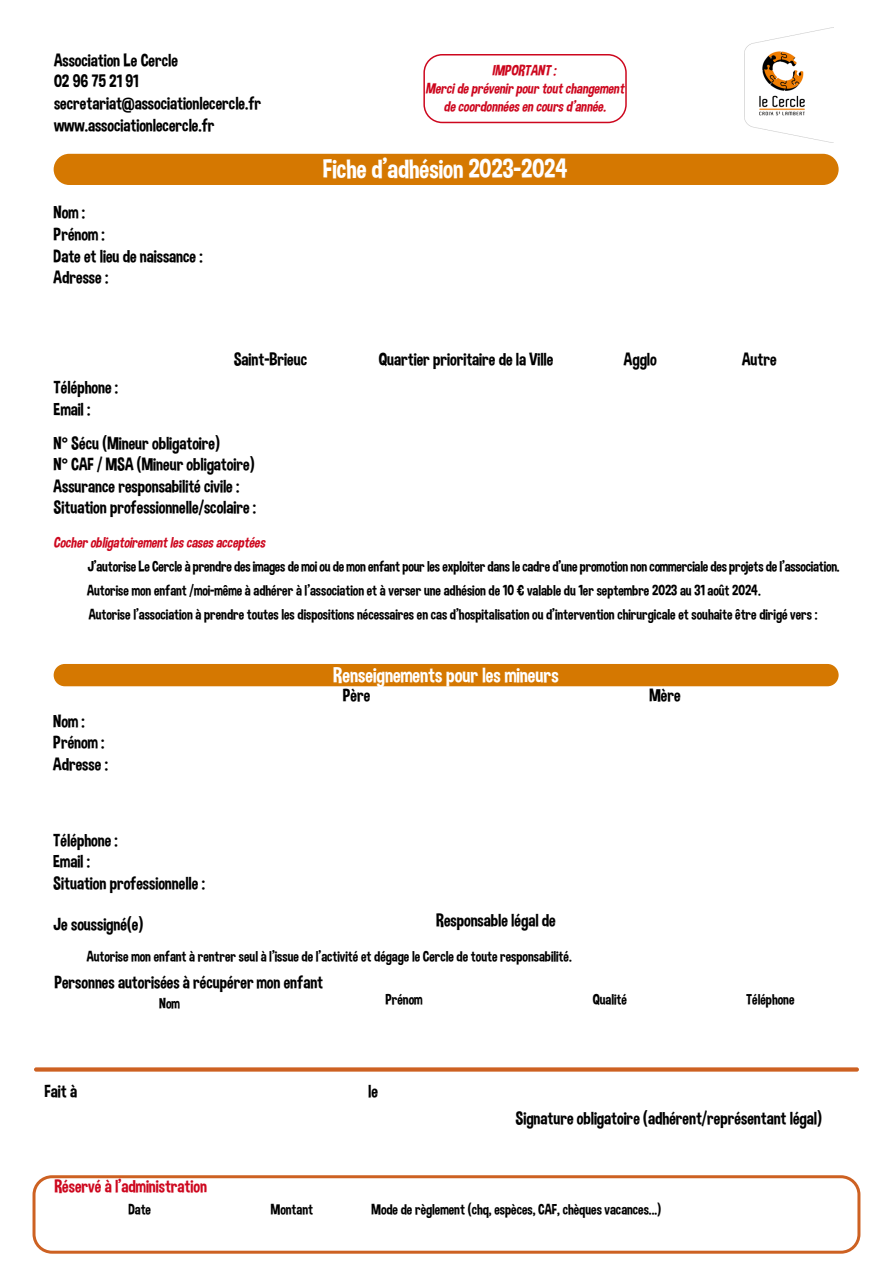
<style>
.page{position:relative;width:893px;height:1263px;background:#fff}
.page>*{position:absolute;margin:0;border:0;box-sizing:border-box;transform-origin:0 0}
.t1{font:27px "Dimbo";color:#fff}
.t2{font:21px "Dimbo";color:#fff}
.t3{font:18px/21.6px "Dimbo";color:#000}
.t4{font:18px "Dimbo";color:#cd071e}
.t5{font:15px/24.2px "Dimbo";color:#000}
.t6{font:italic 15px/18px "Dimbo";color:#cd071e;text-align:center}
</style>
<div class="page">
<img style="left:744px;top:27px;width:89px;height:116px">
<div style="left:33px;top:1175px;width:827px;height:79px;border:3px solid #cd6122;border-radius:18px"></div>
<div style="left:54px;top:154px;width:785px;height:31px;background:#d57801;border-radius:16px"></div>
<div style="left:54px;top:664px;width:785px;height:22px;background:#d57801;border-radius:11px"></div>
<div style="left:423px;top:54px;width:204px;height:69px;border:2px solid #cd071e;border-radius:18px"></div>
<svg style="left:34px;top:1067px;width:825px;height:4px;background:#d17037"></svg>
<p class="t3" style="left:54px;top:49px;width:209px">Association Le Cercle<br>02 96 75 21 91 secretariat@associationlecercle.fr www.associationlecercle.fr</p>
<p class="t3" style="left:54px;top:202px;width:151px">Nom :<br>Prénom :<br>Date et lieu de naissance :<br>Adresse :</p>
<p class="t6" style="left:426px;top:61px;width:203px">IMPORTANT :<br>Mercideprévenirpourtoutchangement decoordonnéesencoursd’année.</p>
<h1 class="t1" style="left:323px;top:153px;width:246px">Fiche d’adhésion 2023-2024</h1>
<p class="t3" style="left:234px;top:348px;width:75px">Saint-Brieuc</p>
<p class="t3" style="left:379px;top:348px;width:176px">Quartier prioritaire de la Ville</p>
<p class="t3" style="left:624px;top:348px;width:34px">Agglo</p>
<p class="t3" style="left:742px;top:348px;width:36px">Autre</p>
<p class="t3" style="left:54px;top:376px;width:66px">Téléphone :<br>Email :</p>
<p class="t3" style="left:54px;top:432px;width:204px">N° Sécu (Mineur obligatoire)<br>N° CAF / MSA (Mineur obligatoire)<br>Assurance responsabilité civile :<br>Situation professionnelle/scolaire :</p>
<p class="t6" style="left:53px;top:533px;width:216px">Cocherobligatoirementlescasesacceptées</p>
<p class="t5" style="left:87px;top:554px;width:754px">J’autorise Le Cercle à prendre des images de moi ou de mon enfant pour les exploiter dans le cadre d’une promotion non commerciale des projets de l’association.<br>Autorise mon enfant /moi-même à adhérer à l’association et à verser une adhésion de 10 € valable du 1er septembre 2023 au 31 août 2024.</p>
<p class="t5" style="left:89px;top:602px;width:730px">Autorise l’association à prendre toutes les dispositions nécessaires en cas d’hospitalisation ou d’intervention chirurgicale et souhaite être dirigé vers :</p>
<p class="t3" style="left:53px;top:710px;width:56px">Nom :<br>Prénom :<br>Adresse :</p>
<p class="t3" style="left:53px;top:829px;width:153px">Téléphone :<br>Email :<br>Situation professionnelle :</p>
<h2 class="t2" style="left:333px;top:662px;width:227px">Renseignements pour les mineurs</h2>
<p class="t3" style="left:343px;top:684px;width:29px">Père</p>
<p class="t3" style="left:649px;top:684px;width:33px">Mère</p>
<p class="t3" style="left:53px;top:913px;width:92px">Je soussigné(e)</p>
<p class="t3" style="left:436px;top:909px;width:121px">Responsable légal de</p>
<p class="t5" style="left:87px;top:944px;width:486px">Autorise mon enfant à rentrer seul à l’issue de l’activité et dégage le Cercle de toute responsabilité.</p>
<p class="t3" style="left:54px;top:971px;width:270px">Personnes autorisées à récupérer mon enfant</p>
<p class="t5" style="left:159px;top:991px;width:22px">Nom</p>
<p class="t5" style="left:385px;top:987px;width:39px">Prénom</p>
<p class="t5" style="left:593px;top:987px;width:36px">Qualité</p>
<p class="t5" style="left:746px;top:987px;width:50px">Téléphone</p>
<p class="t3" style="left:45px;top:1080px;width:34px">Fait à</p>
<p class="t3" style="left:368px;top:1080px;width:11px">le</p>
<p class="t3" style="left:515px;top:1107px;width:308px">Signature obligatoire (adhérent/représentant légal)</p>
<p class="t4" style="left:54px;top:1175px;width:154px">Réservé à l’administration</p>
<p class="t5" style="left:128px;top:1197px;width:24px">Date</p>
<p class="t5" style="left:271px;top:1197px;width:44px">Montant</p>
<p class="t5" style="left:371px;top:1197px;width:291px">Mode de règlement (chq, espèces, CAF, chèques vacances...)</p>
</div>
